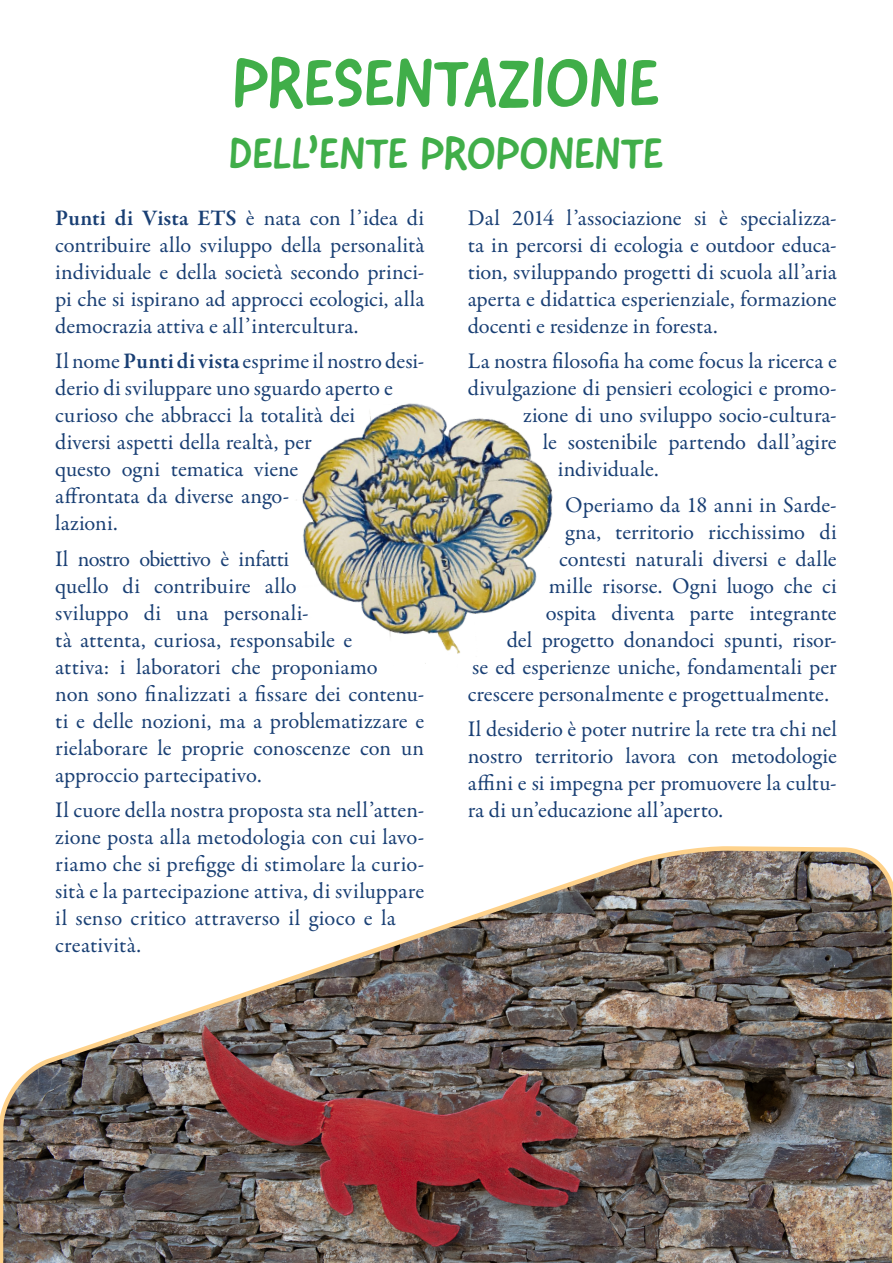
<style>
.page{position:relative;width:893px;height:1263px;background:#fff}
.page>*{position:absolute;margin:0;border:0;box-sizing:border-box;transform-origin:0 0}
.texto_corrido{font:68.7px "Good Dog New";letter-spacing:-.01em;color:#40ae49}
.texto_corrido-2{font:45.15px "Good Dog New";letter-spacing:-.005em;color:#40ae49}
.texto_corrido-3{font:22.5px/27px "Garamond Premr Pro";color:#193f74;text-align:justify}
.s1{font-weight:600}
</style>
<div class="page">
<img style="left:0;top:846px;width:893px;height:417px">
<img style="left:296px;top:403px;width:271px;height:261px">
<p class="texto_corrido" style="left:233px;top:38px;width:429px">PRESENTAZIONE</p>
<p class="texto_corrido-2" style="left:229px;top:124px;width:436px">DELL’ENTE PROPONENTE</p>
<p class="texto_corrido-3" style="left:468px;top:205px;width:371px">Dal 2014 l’associazione si è specializza&shy;ta in percorsi di ecologia e outdoor educa&shy;tion, sviluppando progetti di scuola all’aria aperta e didattica esperienziale, formazione docenti e residenze in foresta.</p>
<p class="texto_corrido-3" style="left:468px;top:348px;width:371px">La nostra filosofia ha come focus la ricerca e</p>
<p class="texto_corrido-3" style="left:468px;top:375px;width:371px">divulgazione di pensieri ecologici e promo-</p>
<p class="texto_corrido-3" style="left:523px;top:402px;width:315px">zione di uno sviluppo socio-cultura-</p>
<p class="texto_corrido-3" style="left:543px;top:429px;width:295px">le sostenibile partendo dall’agire</p>
<p class="texto_corrido-3" style="left:558px;top:456px;width:103px">individuale.</p>
<p class="texto_corrido-3" style="left:565px;top:492px;width:273px">Operiamo da 18 anni in Sarde-</p>
<p class="texto_corrido-3" style="left:565px;top:519px;width:273px">gna, territorio ricchissimo di</p>
<p class="texto_corrido-3" style="left:559px;top:546px;width:279px">contesti naturali diversi e dalle</p>
<p class="texto_corrido-3" style="left:549px;top:573px;width:289px">mille risorse. Ogni luogo che ci</p>
<p class="texto_corrido-3" style="left:546px;top:600px;width:292px">ospita diventa parte integrante</p>
<p class="texto_corrido-3" style="left:507px;top:627px;width:332px">del progetto donandoci spunti, risor-</p>
<p class="texto_corrido-3" style="left:472px;top:654px;width:366px">se ed esperienze uniche, fondamentali per</p>
<p class="texto_corrido-3" style="left:468px;top:681px;width:363px">crescere personalmente e progettualmente.</p>
<p class="texto_corrido-3" style="left:468px;top:716px;width:371px">Il desiderio è poter nutrire la rete tra chi nel nostro territorio lavora con metodologie affini e si impegna per promuovere la cultu&shy;ra di un’educazione all’aperto.</p>
<p class="texto_corrido-3" style="left:55px;top:205px;width:371px"><span class="s1">Punti di Vista ETS</span> è nata con l’idea di contribuire allo sviluppo della personalità individuale e della società secondo princi&shy;pi che si ispirano ad approcci ecologici, alla democrazia attiva e all’intercultura.</p>
<p class="texto_corrido-3" style="left:55px;top:348px;width:371px;text-align:left">Il nome <span class="s1">Punti di vista</span> esprime il nostro desi&shy;derio di sviluppare uno sguardo aperto e curioso che abbracci la totalità dei<br>diversi aspetti della realtà, per<br>questo ogni tematica viene<br>affrontata da diverse ango-<br>lazioni.</p>
<p class="texto_corrido-3" style="left:55px;top:546px;width:371px;text-align:left">Il nostro obiettivo è infatti<br>quello di contribuire allo<br>sviluppo di una personali-<br>tà attenta, curiosa, responsabile e<br>attiva: i laboratori che proponiamo<br>non sono finalizzati a fissare dei contenu&shy;ti e delle nozioni, ma a problematizzare e rielaborare le proprie conoscenze con un approccio partecipativo.</p>
<p class="texto_corrido-3" style="left:55px;top:797px;width:371px;text-align:left">Il cuore della nostra proposta sta nell’atten&shy;zione posta alla metodologia con cui lavo&shy;riamo che si prefigge di stimolare la curio&shy;sità e la partecipazione attiva, di sviluppare il senso critico attraverso il gioco e la creatività.</p>
</div>
